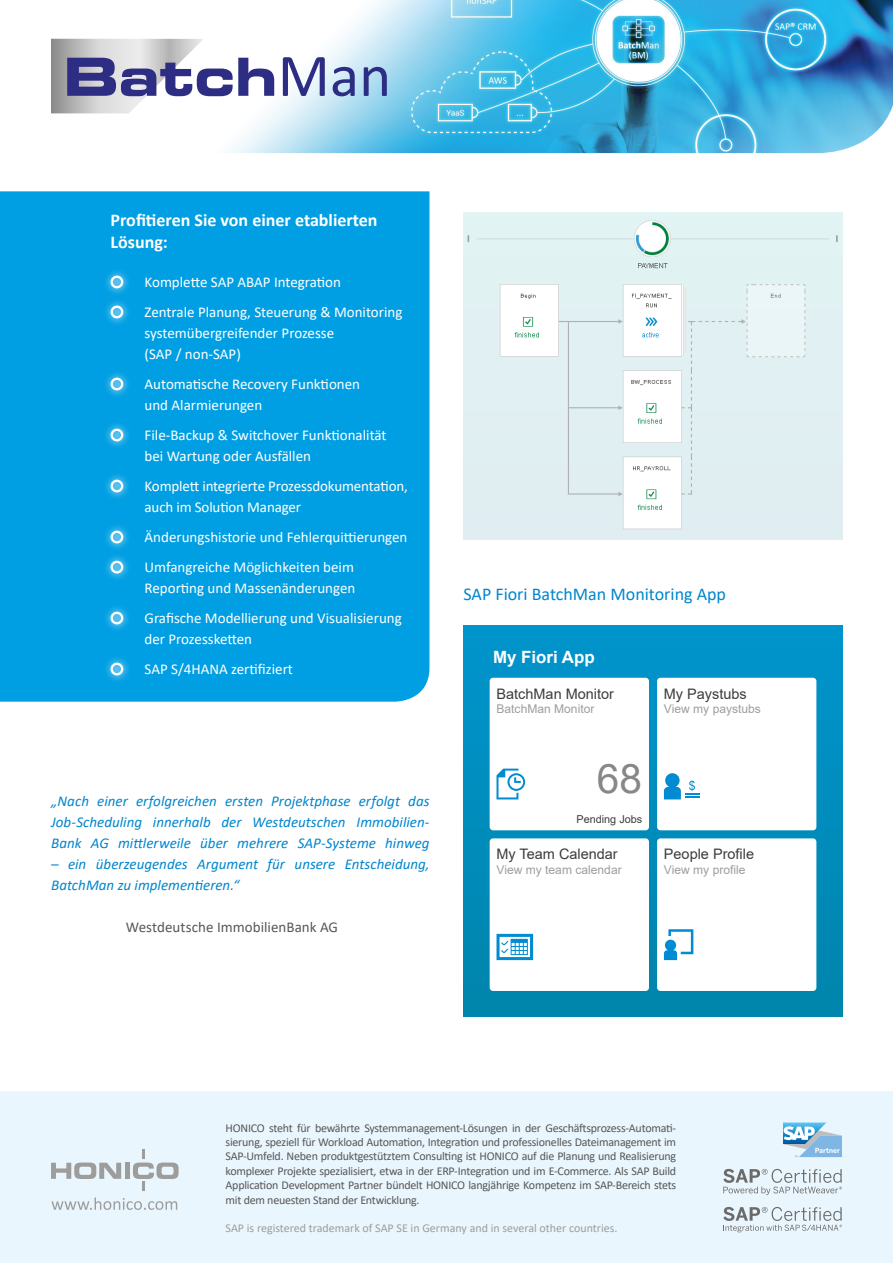
<style>
.page{position:relative;width:893px;height:1263px;background:#fff}
.page>*{position:absolute;margin:0;border:0;box-sizing:border-box;transform-origin:0 0}
.t1{font:40.65px "Arial";color:#878787}
.t2{font:700 18px/21.6px "Calibri";color:#fff}
.t3{font:18px "Calibri";color:#0086ce}
.t4{font:700 16.95px "Arial";color:#fff}
.t5{font:15px/30px "Calibri";color:#fff}
.t6{font:italic 15px/21px "Calibri";color:#0086ce;text-align:justify}
.t7{font:15px "Calibri";color:#575756}
.t8{font:14.55px "Arial";color:#3c3c3b}
.t9{font:12px/14.4px "Calibri";letter-spacing:-.02em;color:#575756;text-align:justify}
.t10{font:12px "Calibri";color:#9d9d9c}
.t11{font:12px "Arial";color:#9d9d9c}
.t12{font:10.8px "Arial";color:#3c3c3b}
</style>
<div class="page">
<img style="left:51px;top:0;width:842px;height:153px">
<div style="left:0;top:191px;width:429px;height:511px;background:#009fe3"></div>
<svg style="left:51px;top:39px;width:223px;height:74px"></svg>
<svg style="left:283px;top:57px;width:42px;height:39px"></svg>
<svg style="left:333px;top:67px;width:22px;height:29px"></svg>
<svg style="left:364px;top:67px;width:23px;height:29px"></svg>
<svg style="left:103px;top:269px;width:28px;height:27px"></svg>
<div style="left:111px;top:276px;width:12px;height:12px;border:2px solid #fff;border-radius:50%"></div>
<div style="left:463px;top:625px;width:379px;height:391px;background:linear-gradient(to bottom,#0395cd,#0386ac)"></div>
<div style="left:490px;top:678px;width:159px;height:152px;background:#fff;border-radius:3px"></div>
<svg style="left:496px;top:769px;width:29px;height:30px"></svg>
<div style="left:657px;top:678px;width:159px;height:152px;background:#fff;border-radius:3px"></div>
<div style="left:490px;top:838px;width:159px;height:153px;background:#fff;border-radius:3px"></div>
<div style="left:657px;top:838px;width:159px;height:153px;background:#fff;border-radius:3px"></div>
<svg style="left:664px;top:773px;width:35px;height:26px"></svg>
<svg style="left:496px;top:934px;width:37px;height:26px"></svg>
<svg style="left:664px;top:929px;width:29px;height:31px"></svg>
<img style="left:463px;top:213px;width:379px;height:327px">
<svg style="left:103px;top:299px;width:28px;height:27px"></svg>
<div style="left:111px;top:306px;width:12px;height:12px;border:2px solid #fff;border-radius:50%"></div>
<svg style="left:103px;top:371px;width:28px;height:27px"></svg>
<div style="left:111px;top:378px;width:12px;height:12px;border:2px solid #fff;border-radius:50%"></div>
<svg style="left:103px;top:422px;width:28px;height:27px"></svg>
<div style="left:111px;top:429px;width:12px;height:12px;border:2px solid #fff;border-radius:50%"></div>
<svg style="left:103px;top:524px;width:28px;height:27px"></svg>
<div style="left:111px;top:531px;width:12px;height:12px;border:2px solid #fff;border-radius:50%"></div>
<svg style="left:103px;top:554px;width:28px;height:27px"></svg>
<div style="left:111px;top:561px;width:12px;height:12px;border:2px solid #fff;border-radius:50%"></div>
<svg style="left:103px;top:605px;width:28px;height:27px"></svg>
<div style="left:111px;top:612px;width:12px;height:12px;border:2px solid #fff;border-radius:50%"></div>
<svg style="left:103px;top:656px;width:28px;height:27px"></svg>
<div style="left:111px;top:663px;width:12px;height:12px;border:2px solid #fff;border-radius:50%"></div>
<div style="left:0;top:1092px;width:893px;height:171px;background:#eaf6fe"></div>
<svg style="left:51px;top:1162px;width:70px;height:17px"></svg>
<div style="left:125px;top:1163px;width:5px;height:16px;background:#9d9d9c"></div>
<svg style="left:133px;top:1149px;width:46px;height:42px"></svg>
<svg style="left:52px;top:1197px;width:125px;height:13px"></svg>
<svg style="left:103px;top:473px;width:28px;height:27px"></svg>
<div style="left:111px;top:480px;width:12px;height:12px;border:2px solid #fff;border-radius:50%"></div>
<svg style="left:783px;top:1122px;width:59px;height:35px"></svg>
<svg style="left:723px;top:1169px;width:119px;height:26px"></svg>
<svg style="left:723px;top:1207px;width:119px;height:25px"></svg>
<p class="t2" style="left:111px;top:209px;width:269px">Profitieren Sie von einer etablierten<br>Lösung:</p>
<p class="t5" style="left:145px;top:266px;width:259px">Komplette SAP ABAP Integration<br>Zentrale Planung, Steuerung &amp; Monitoring</p>
<p class="t5" style="left:145px;top:322px;width:191px;line-height:21px">systemübergreifender Prozesse (SAP / non-SAP)</p>
<p class="t5" style="left:145px;top:373px;width:217px;line-height:21px">Automatische Recovery Funktionen und Alarmierungen</p>
<p class="t5" style="left:145px;top:424px;width:244px;line-height:21px">File-Backup &amp; Switchover Funktionalität bei Wartung oder Ausfällen</p>
<p class="t5" style="left:145px;top:475px;width:265px;line-height:21px">Komplett integrierte Prozessdokumentation, auch im Solution Manager</p>
<p class="t5" style="left:145px;top:521px;width:264px">Änderungshistorie und Fehlerquittierungen<br>Umfangreiche Möglichkeiten beim</p>
<p class="t5" style="left:145px;top:572px;width:259px">Reporting und Massenänderungen<br>Grafische Modellierung und Visualisierung</p>
<p class="t5" style="left:145px;top:623px;width:150px">der Prozessketten<br>SAP S/4HANA zertifiziert</p>
<p class="t6" style="left:51px;top:790px;width:380px">„Nach einer erfolgreichen ersten Projektphase erfolgt das Job-Scheduling innerhalb der Westdeutschen Immobilien-Bank AG mittlerweile über mehrere SAP-Systeme hinweg</p>
<p class="t6" style="left:51px;top:853px;width:380px">– ein überzeugendes Argument für unsere Entscheidung,<br>BatchMan zu implementieren.“</p>
<p class="t7" style="left:126px;top:917px;width:214px">Westdeutsche ImmobilienBank AG</p>
<p class="t3" style="left:463px;top:582px;width:264px">SAP Fiori BatchMan Monitoring App</p>
<p class="t4" style="left:493px;top:645px;width:103px">My Fiori App</p>
<p class="t8" style="left:496px;top:684px;width:119px">BatchMan Monitor</p>
<p class="t11" style="left:496px;top:701px;width:99px">BatchMan Monitor</p>
<h1 class="t1" style="left:597px;top:750px;width:47px">68</h1>
<p class="t12" style="left:576px;top:812px;width:67px">Pending Jobs</p>
<p class="t8" style="left:496px;top:844px;width:123px">My Team Calendar</p>
<p class="t11" style="left:496px;top:861px;width:127px">View my team calendar</p>
<p class="t8" style="left:664px;top:684px;width:84px">My Paystubs</p>
<p class="t11" style="left:664px;top:701px;width:99px">View my paystubs</p>
<p class="t8" style="left:664px;top:844px;width:92px">People Profile</p>
<p class="t11" style="left:664px;top:861px;width:83px">View my profile</p>
<p class="t9" style="left:226px;top:1120px;width:452px">HONICO steht für bewährte Systemmanagement-Lösungen in der Geschäftsprozess-Automati&shy;sierung, speziell für Workload Automation, Integration und professionelles Dateimanagement im SAP-Umfeld. Neben produktgestütztem Consulting ist HONICO auf die Planung und Realisierung komplexer Projekte spezialisiert, etwa in der ERP-Integration und im E-Commerce. Als SAP Build Application Development Partner bündelt HONICO langjährige Kompetenz im SAP-Bereich stets mit dem neuesten Stand der Entwicklung.</p>
<p class="t10" style="left:226px;top:1220px;width:393px">SAP is registered trademark of SAP SE in Germany and in several other countries.</p>
</div>
